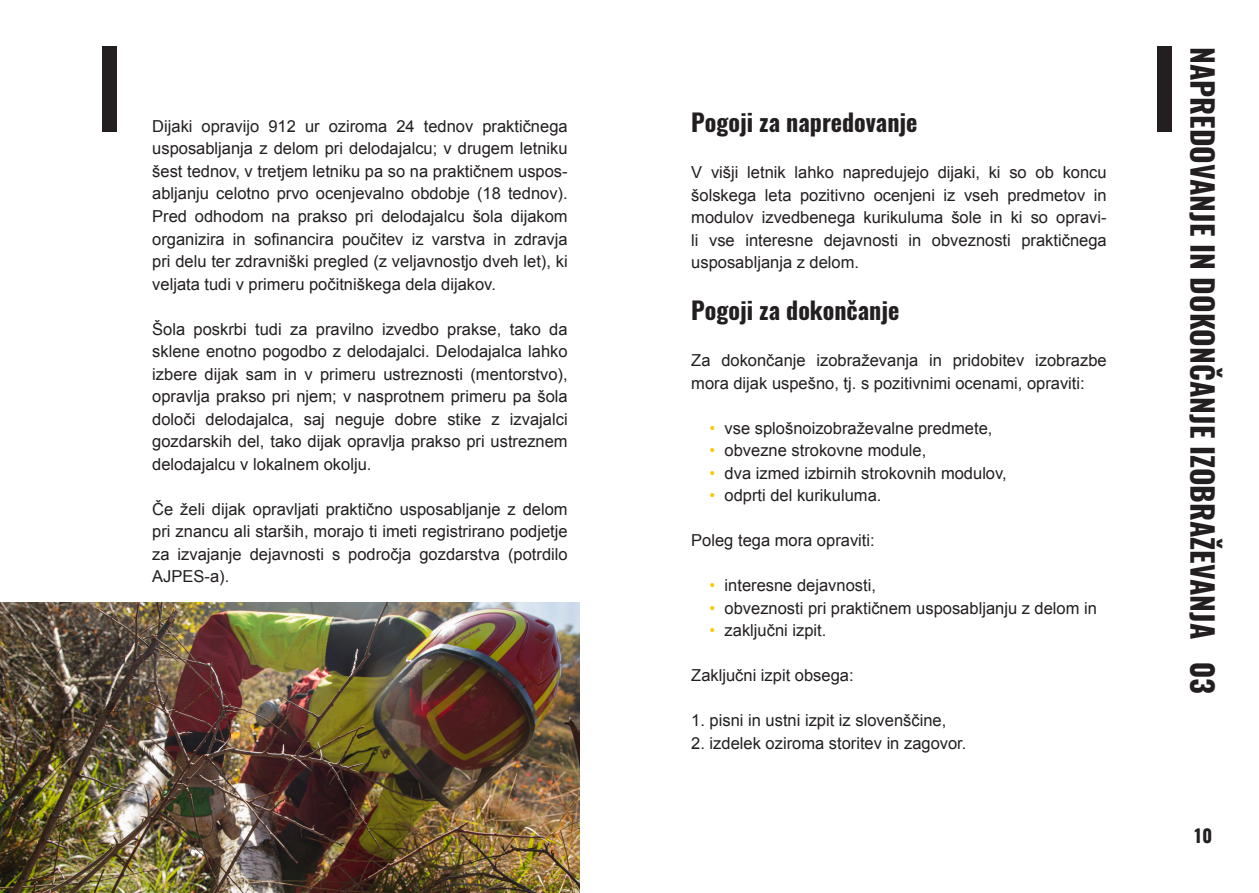
<style>
.page{position:relative;width:1259px;height:893px;background:#fff}
.page>*{position:absolute;margin:0;border:0;box-sizing:border-box;transform-origin:0 0}
.Postrani{font:700 30px "Oswald";color:#231f20}
.MinPodstrani{font:700 24px "Oswald";color:#231f20}
.t1{font:700 18px "Oswald";color:#231f20}
.Besedilo{font:16.5px/22.5px "Arial";color:#231f20;text-align:justify}
.s1{color:#f6ca0f}
</style>
<div class="page">
<div style="left:102px;top:47px;width:14px;height:85px;background:#231f20"></div>
<div style="left:1157px;top:47px;width:14px;height:85px;background:#231f20"></div>
<img style="left:0;top:602px;width:580px;height:291px">
<p class="Besedilo" style="left:152px;top:115px;width:417px">Dijaki opravijo 912 ur oziroma 24 tednov praktičnega usposabljanja z delom pri delodajalcu; v drugem letniku šest tednov, v tretjem letniku pa so na praktičnem uspos&shy;abljanju celotno prvo ocenjevalno obdobje (18 tednov).<br>Pred odhodom na prakso pri delodajalcu šola dijakom organizira in sofinancira poučitev iz varstva in zdravja pri delu ter zdravniški pregled (z veljavnostjo dveh let), ki veljata tudi v primeru počitniškega dela dijakov.</p>
<p class="Besedilo" style="left:152px;top:318px;width:417px">Šola poskrbi tudi za pravilno izvedbo prakse, tako da sklene enotno pogodbo z delodajalci. Delodajalca lahko izbere dijak sam in v primeru ustreznosti (mentorstvo), opravlja prakso pri njem; v nasprotnem primeru pa šola določi delodajalca, saj neguje dobre stike z izvajalci gozdarskih del, tako dijak opravlja prakso pri ustreznem delodajalcu v lokalnem okolju.</p>
<p class="Besedilo" style="left:152px;top:498px;width:417px">Če želi dijak opravljati praktično usposabljanje z delom pri znancu ali starših, morajo ti imeti registrirano podjetje za izvajanje dejavnosti s področja gozdarstva (potrdilo AJPES-a).</p>
<p class="MinPodstrani" style="left:691px;top:110px;width:228px">Pogoji za napredovanje</p>
<p class="Besedilo" style="left:691px;top:162px;width:417px">V višji letnik lahko napredujejo dijaki, ki so ob koncu šolskega leta pozitivno ocenjeni iz vseh predmetov in modulov izvedbenega kurikuluma šole in ki so opravi&shy;li vse interesne dejavnosti in obveznosti praktičnega usposabljanja z delom.</p>
<p class="MinPodstrani" style="left:691px;top:297px;width:210px">Pogoji za dokončanje</p>
<p class="Besedilo" style="left:691px;top:349px;width:417px">Za dokončanje izobraževanja in pridobitev izobrazbe mora dijak uspešno, tj. s pozitivnimi ocenami, opraviti:</p>
<p class="Besedilo" style="left:709px;top:417px;width:284px"><span class="s1">•</span> vse splošnoizobraževalne predmete,</p>
<p class="Besedilo" style="left:709px;top:439px;width:218px"><span class="s1">•</span> obvezne strokovne module,</p>
<p class="Besedilo" style="left:709px;top:462px;width:299px"><span class="s1">•</span> dva izmed izbirnih strokovnih modulov,</p>
<p class="Besedilo" style="left:709px;top:484px;width:173px"><span class="s1">•</span> odprti del kurikuluma.</p>
<p class="Besedilo" style="left:691px;top:529px;width:185px">Poleg tega mora opraviti:</p>
<p class="Besedilo" style="left:709px;top:574px;width:168px"><span class="s1">•</span> interesne dejavnosti,</p>
<p class="Besedilo" style="left:709px;top:597px;width:389px"><span class="s1">•</span> obveznosti pri praktičnem usposabljanju z delom in</p>
<p class="Besedilo" style="left:709px;top:619px;width:118px"><span class="s1">•</span> zaključni izpit.</p>
<p class="Besedilo" style="left:691px;top:664px;width:164px">Zaključni izpit obsega:</p>
<p class="Besedilo" style="left:691px;top:709px;width:256px">1. pisni in ustni izpit iz slovenščine,</p>
<p class="Besedilo" style="left:691px;top:732px;width:277px">2. izdelek oziroma storitev in zagovor.</p>
<p class="Postrani" style="left:1218px;top:47px;width:649px;rotate:90deg">NAPREDOVANJE IN DOKONČANJE IZOBRAŽEVANJA 03</p>
<p class="t1" style="left:1193px;top:827px;width:21px">10</p>
</div>
